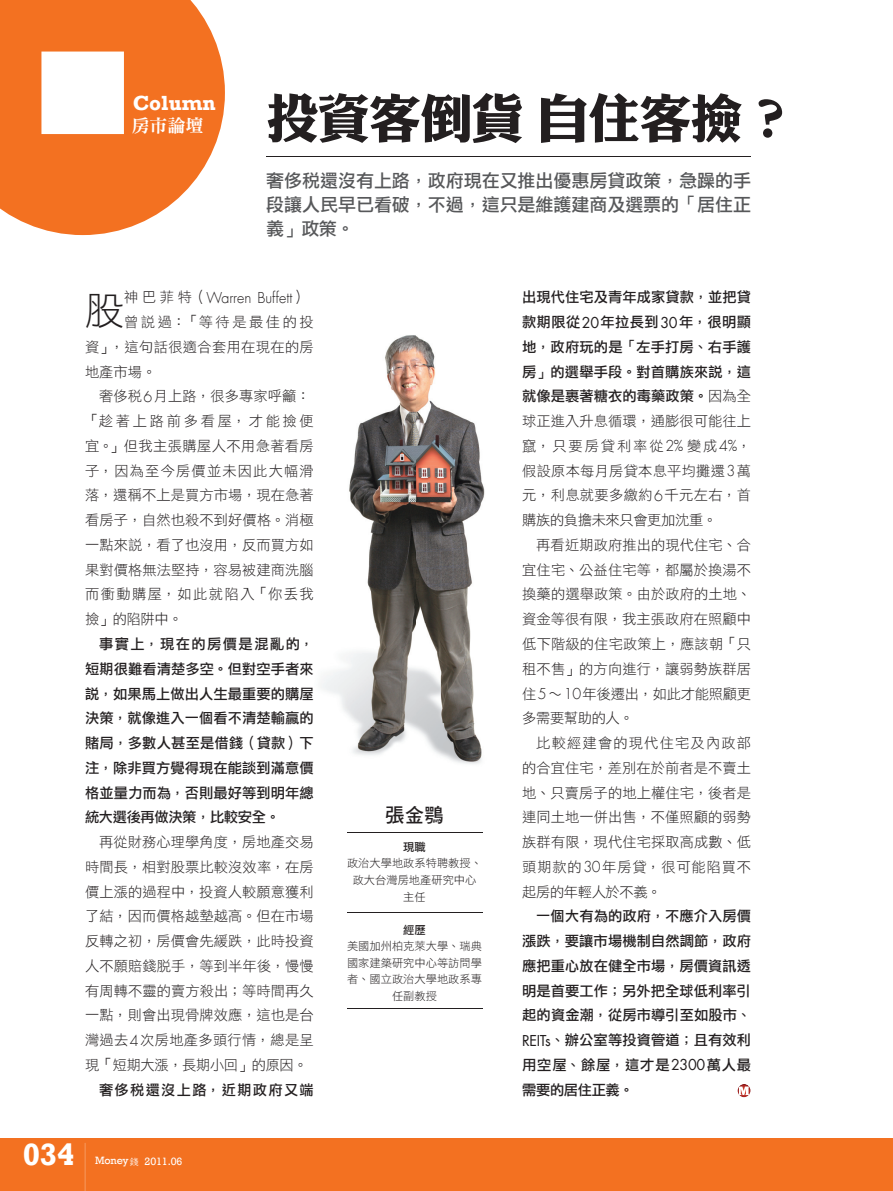
<style>
.page{position:relative;width:893px;height:1191px;background:#fff}
.page>*{position:absolute;margin:0;border:0;box-sizing:border-box;transform-origin:0 0}
.t1{font:52.5px "DF Li King Hei Std W8 B5 pc H";letter-spacing:-.025em;color:#231f20}
.t2{font:39px "DF Li Hei Std W3 B5 pc H";color:#231f20}
.t3{font:700 31.5px "Rockwell";color:#fff}
.t4{font:700 21px "Rockwell";color:#fff}
.t5{font:19.5px "DF Hei Std W7 B5 pc H";color:#231f20}
.t6{font:18px/24px "DF Li Hei Std W5 B5 pc H";letter-spacing:-.005em;color:#57585a;text-align:justify}
.t7{font:18px "DF Ming Std W9 B5 pc H";color:#fff}
.t8{font:300 14.7px "Futura LT";color:#231f20}
.t9{font:14.25px/24.8px "DF Li Hei Std W3 B5 pc H";letter-spacing:.01em;color:#231f20;text-align:justify}
.t10{font:14.25px/24.8px "DF Li Hei Std W5 B5 pc H";letter-spacing:.01em;color:#231f20;text-align:justify}
.t11{font:14.25px "DF Li Hei Std W5 B5 pc H";letter-spacing:.09em;color:#231f20}
.t12{font:11.25px/16.5px "DF Li Hei Std W3 B5 pc H";color:#231f20;text-align:center}
.t13{font:11.25px "DF Li Hei Std W5 B5 pc H";color:#231f20}
.t14{font:10.95px "Rockwell";letter-spacing:-.01em;color:#fff}
.s1{font-family:"DF Li Hei Std W3 B5 pc H";font-weight:400;font-size:14.25px}
.s2{font-family:"Futura LT";font-weight:300;font-size:14.7px}
.s3{font-family:"DF Ming Std W5 B5 pc H";font-size:8.85px}
.s4{font-family:"Futura LT";font-size:14.7px}
.s5{font-family:"DF Li Hei Std W3 B5 pc H"}
</style>
<div class="page">
<img style="left:321px;top:335px;width:164px;height:429px">
<div style="left:0;top:1138px;width:893px;height:53px;background:#f37121"></div>
<svg style="left:0;top:0;width:225px;height:235px;fill:#f37121"></svg>
<hr style="left:347px;top:832px;width:136px;height:1px;background:#231f20">
<hr style="left:347px;top:912px;width:136px;height:1px;background:#231f20">
<hr style="left:347px;top:1008px;width:136px;height:1px;background:#231f20">
<svg style="left:85px;top:1143px;width:1px;height:48px"></svg>
<hr style="left:266px;top:156px;width:485px;height:1px;background:#231f20">
<svg style="left:738px;top:1084px;width:12px;height:13px"></svg>
<h3 class="t4" style="left:133px;top:90px;width:84px">Column</h3>
<p class="t7" style="left:132px;top:118px;width:73px">房市論壇</p>
<h1 class="t1" style="left:266px;top:97px;width:529px">投資客倒貨自住客撿？</h1>
<p class="t6" style="left:266px;top:170px;width:486px">奢侈稅還沒有上路，政府現在又推出優惠房貸政策，急躁的手段讓人民早已看破，不過，這只是維護建商及選票的「居住正義」政策。</p>
<h2 class="t2" style="left:85px;top:294px;width:40px">股</h2>
<p class="t8" style="left:124px;top:288px;width:184px"><span class="s1">神巴菲特（</span>Warren Buffett<span class="s1">）</span></p>
<p class="t9" style="left:85px;top:311px;width:230px;text-indent:39px">曾說過：「等待是最佳的投資」，這句話很適合套用在現在的房地產市場。</p>
<p class="t9" style="left:85px;top:385px;width:230px;text-align:left;text-indent:14px">奢侈稅<span class="s2">6</span>月上路，很多專家呼籲：「趁著上路前多看屋，才能撿便宜。」但我主張購屋人不用急著看房子，因為至今房價並未因此大幅滑落，還稱不上是買方市場，現在急著看房子，自然也殺不到好價格。消極一點來說，看了也沒用，反而買方如果對價格無法堅持，容易被建商洗腦而衝動購屋，如此就陷入「你丟我撿」的陷阱中。</p>
<p class="t10" style="left:85px;top:633px;width:230px;text-indent:14px">事實上，現在的房價是混亂的，短期很難看清楚多空。但對空手者來說，如果馬上做出人生最重要的購屋決策，就像進入一個看不清楚輸贏的賭局，多數人甚至是借錢（貸款）下注，除非買方覺得現在能談到滿意價格並量力而為，否則最好等到明年總統大選後再做決策，比較安全。</p>
<p class="t9" style="left:85px;top:831px;width:230px;text-indent:14px">再從財務心理學角度，房地產交易時間長，相對股票比較沒效率，在房價上漲的過程中，投資人較願意獲利了結，因而價格越墊越高。但在市場反轉之初，房價會先緩跌，此時投資人不願賠錢脫手，等到半年後，慢慢有周轉不靈的賣方殺出；等時間再久一點，則會出現骨牌效應，這也是台灣過去<span class="s2">4</span>次房地產多頭行情，總是呈現「短期大漲，長期小回」的原因。</p>
<p class="t11" style="left:99px;top:1084px;width:216px">奢侈稅還沒上路，近期政府又端</p>
<h3 class="t3" style="left:23px;top:1135px;width:53px">034</h3>
<p class="t14" style="left:95px;top:1154px;width:89px">Money<span class="s3">錢</span> 2011.06</p>
<h3 class="t5" style="left:385px;top:807px;width:60px">張金鶚</h3>
<p class="t13" style="left:403px;top:842px;width:24px">現職</p>
<p class="t12" style="left:347px;top:856px;width:136px">政治大學地政系特聘教授、政大台灣房地產研究中心主任</p>
<p class="t13" style="left:403px;top:925px;width:24px">經歷</p>
<p class="t12" style="left:347px;top:939px;width:136px">美國加州柏克萊大學、瑞典國家建築研究中心等訪問學者、國立政治大學地政系專任副教授</p>
<p class="t10" style="left:522px;top:286px;width:230px">出現代住宅及青年成家貸款，並把貸款期限從<span class="s4">20</span>年拉長到<span class="s4">30</span>年，很明顯地，政府玩的是「左手打房、右手護房」的選舉手段。對首購族來說，這就像是裹著糖衣的毒藥政策。<span class="s5">因為全</span></p>
<p class="t9" style="left:522px;top:410px;width:230px">球正進入升息循環，通膨很可能往上竄，只要房貸利率從<span class="s2">2%</span> 變成<span class="s2">4%</span>，假設原本每月房貸本息平均攤還<span class="s2">3</span>萬元，利息就要多繳約<span class="s2">6</span>千元左右，首購族的負擔未來只會更加沈重。</p>
<p class="t9" style="left:522px;top:534px;width:230px;text-indent:14px">再看近期政府推出的現代住宅、合宜住宅、公益住宅等，都屬於換湯不換藥的選舉政策。由於政府的土地、資金等很有限，我主張政府在照顧中低下階級的住宅政策上，應該朝「只租不售」的方向進行，讓弱勢族群居住<span class="s2">5</span>∼<span class="s2">10</span>年後遷出，如此才能照顧更多需要幫助的人。</p>
<p class="t9" style="left:522px;top:732px;width:230px;text-indent:14px">比較經建會的現代住宅及內政部的合宜住宅，差別在於前者是不賣土地、只賣房子的地上權住宅，後者是連同土地一併出售，不僅照顧的弱勢族群有限，現代住宅採取高成數、低頭期款的<span class="s2">30</span>年房貸，很可能陷買不起房的年輕人於不義。</p>
<p class="t10" style="left:522px;top:905px;width:230px;text-indent:14px">一個大有為的政府，不應介入房價漲跌，要讓市場機制自然調節，政府應把重心放在健全市場，房價資訊透明是首要工作；另外把全球低利率引起的資金潮，從房市導引至如股市、<span class="s4">REITs</span>、辦公室等投資管道；且有效利用空屋、餘屋，這才是<span class="s4">2300</span>萬人最需要的居住正義。</p>
</div>
